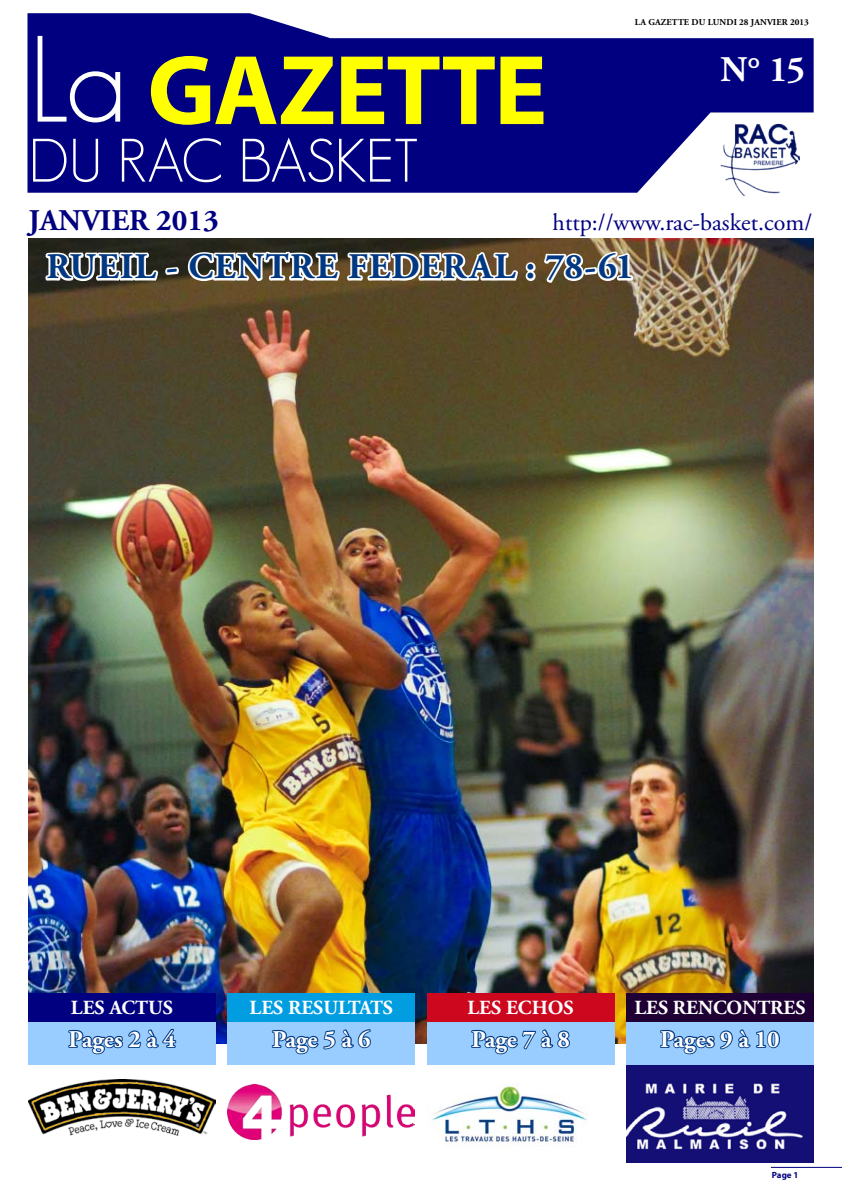
<style>
.page{position:relative;width:842px;height:1191px;background:#fff}
.page>*{position:absolute;margin:0;border:0;box-sizing:border-box;transform-origin:0 0}
.t1{font:300 120px "Geosans";color:#fff}
.t2{font:700 100px "Myriad Pro";letter-spacing:-.015em;color:#ff0}
.t3{font:300 60px "Geosans";letter-spacing:-.02em;color:#fff}
.t4{font:700 36px "Adobe Garamond Pro";letter-spacing:.015em;color:#003882}
.t5{font:700 36px "Adobe Garamond Pro";color:#fff}
.t6{font:700 30px "Adobe Garamond Pro";color:#000080}
.t7{font:700 24px "Adobe Garamond Pro";letter-spacing:-.05em;color:#fff}
.t8{font:24px "Adobe Garamond Pro";color:#000080}
.t9{font:700 20px "Adobe Garamond Pro";color:#fff}
.t10{font:700 9px "Adobe Garamond Pro";letter-spacing:.015em;color:#000}
.t11{font:700 9px "Myriad Pro";color:#000080}
</style>
<div class="page">
<hr style="left:771px;top:1166px;width:71px;height:1px;background:#000080">
<img style="left:28px;top:238px;width:786px;height:805px">
<svg style="left:27px;top:13px;width:787px;height:180px;fill:#000080"></svg>
<div style="left:28px;top:994px;width:188px;height:29px;background:#000080"></div>
<div style="left:28px;top:1022px;width:188px;height:42px;background:#9cf"></div>
<svg style="left:68px;top:1028px;width:109px;height:27px"></svg>
<img style="left:228px;top:1084px;width:187px;height:55px">
<img style="left:28px;top:1079px;width:188px;height:57px">
<img style="left:430px;top:1085px;width:157px;height:58px">
<img style="left:626px;top:1064px;width:188px;height:98px">
<div style="left:228px;top:994px;width:187px;height:29px;background:#009ee0"></div>
<div style="left:228px;top:1022px;width:187px;height:42px;background:#9cf"></div>
<svg style="left:271px;top:1029px;width:100px;height:26px"></svg>
<div style="left:427px;top:994px;width:187px;height:29px;background:#cd071e"></div>
<div style="left:427px;top:1022px;width:187px;height:42px;background:#9cf"></div>
<svg style="left:471px;top:1029px;width:99px;height:26px"></svg>
<div style="left:626px;top:994px;width:188px;height:29px;background:#1e0034"></div>
<div style="left:626px;top:1022px;width:188px;height:42px;background:#9cf"></div>
<svg style="left:660px;top:1029px;width:120px;height:26px"></svg>
<svg style="left:43px;top:249px;width:589px;height:36px"></svg>
<p class="t10" style="left:635px;top:17px;width:175px">LA GAZETTE DU LUNDI 28 JANVIER 2013</p>
<h1 class="t1" style="left:28px;top:13px;width:100px">La</h1>
<h3 class="t3" style="left:28px;top:127px;width:392px">DU RAC BASKET</h3>
<h2 class="t2" style="left:147px;top:25px;width:401px">GAZETTE</h2>
<h3 class="t5" style="left:720px;top:49px;width:86px">N° 15</h3>
<h3 class="t6" style="left:28px;top:202px;width:19px">JANVIER</h3>
<h3 class="t6" style="left:156px;top:202px;width:64px">2013</h3>
<p class="t8" style="left:553px;top:207px;width:261px">http://www.rac-basket.com/</p>
<h3 class="t4" style="left:46px;top:246px;width:23px">RUEIL</h3>
<h3 class="t4" style="left:166px;top:246px;width:74px">- CENTRE</h3>
<h3 class="t4" style="left:348px;top:246px;width:47px">FEDERAL</h3>
<h3 class="t4" style="left:526px;top:246px;width:110px">: 78-61</h3>
<p class="t9" style="left:71px;top:996px;width:104px">LES ACTUS</p>
<p class="t7" style="left:69px;top:1025px;width:108px">PAGES 2 À 4</p>
<p class="t9" style="left:250px;top:996px;width:87px">LES RESULTAT</p>
<p class="t9" style="left:383px;top:996px;width:12px">S</p>
<p class="t7" style="left:272px;top:1025px;width:100px">PAGE 5 À 6</p>
<p class="t9" style="left:468px;top:996px;width:108px">LES ECHOS</p>
<p class="t7" style="left:471px;top:1025px;width:100px">PAGE 7 À 8</p>
<p class="t9" style="left:634px;top:996px;width:53px">LES REN</p>
<p class="t9" style="left:713px;top:996px;width:44px">CONTRE</p>
<p class="t9" style="left:795px;top:996px;width:12px">S</p>
<p class="t7" style="left:660px;top:1025px;width:121px">PAGES 9 À 10</p>
<p class="t11" style="left:772px;top:1168px;width:28px">page 1</p>
</div>
